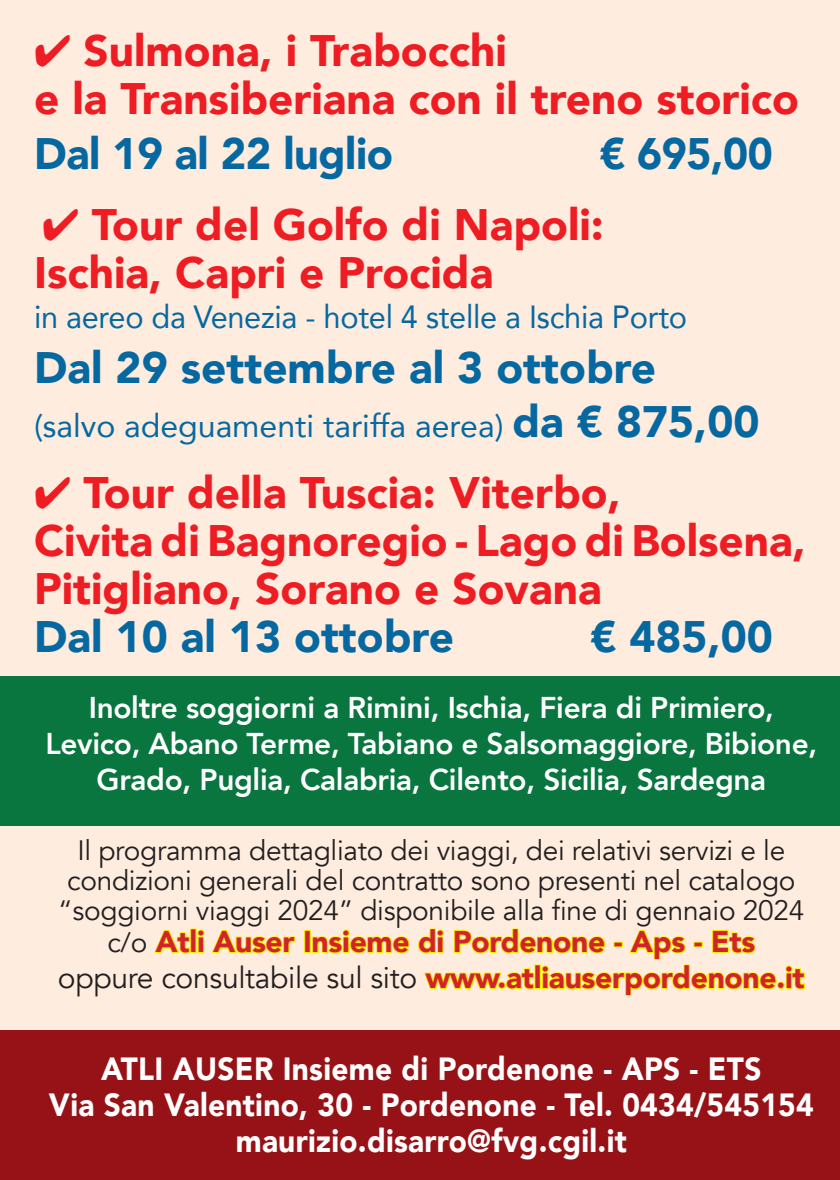
<style>
.page{position:relative;width:840px;height:1180px;background:#fff}
.page>*{position:absolute;margin:0;border:0;box-sizing:border-box;transform-origin:0 0}
.t1{font:900 44px/48px "Avenir";color:#ee1d23}
.t2{font:900 44px "Avenir";color:#0668a1}
.t3{font:900 32px/36px "Avenir";letter-spacing:.01em;color:#fff;text-align:center;scale:.93 1}
.t4{font:32px "Avenir";letter-spacing:-.01em;color:#0668a1;scale:.96 1}
.t5{font:32px "Avenir";letter-spacing:-.01em;color:#0668a1}
.t6{font:800 30px/36px "Avenir";letter-spacing:-.01em;color:#fff;text-align:center}
.t7{font:900 30px/36px "Avenir";letter-spacing:-.01em;color:#d1232a;text-align:center}
.t8{font:28px/30px "Avenir";letter-spacing:-.01em;color:#231f20;text-align:center}
.s1{font-weight:900;font-size:44px}
.s2{font-weight:400;font-size:28px;color:#231f20}
.s3{font-weight:400;color:#231f20}
</style>
<div class="page">
<div style="left:0;top:0;width:839px;height:1087px;background:#feecde"></div>
<div style="left:0;top:1030px;width:839px;height:149px;background:#971216"></div>
<svg style="left:154px;top:928px;width:142px;height:26px"></svg>
<div style="left:304px;top:929px;width:7px;height:24px;border:2px solid #fff101"></div>
<svg style="left:312px;top:929px;width:98px;height:25px"></svg>
<svg style="left:418px;top:928px;width:387px;height:69px"></svg>
<div style="left:0;top:676px;width:839px;height:149px;background:#09753f"></div>
<p class="t1" style="left:34px;top:26px;width:766px">✔ Sulmona, i Trabocchi<br>e la Transiberiana con il treno storico</p>
<p class="t2" style="left:34px;top:116px;width:360px">Dal 19 al 22 luglio</p>
<p class="t2" style="left:599px;top:116px;width:174px">€ 695,00</p>
<p class="t1" style="left:34px;top:199px;width:571px">✔ Tour del Golfo di Napoli:<br>Ischia, Capri e Procida</p>
<p class="t4" style="left:34px;top:291px;width:681px">in aereo da Venezia - hotel 4 stelle a Ischia Porto</p>
<p class="t2" style="left:34px;top:329px;width:623px">Dal 29 settembre al 3 ottobre</p>
<p class="t5" style="left:34px;top:400px;width:726px">(salvo adeguamenti tariffa aerea) <span class="s1">da € 875,00</span></p>
<p class="t1" style="left:34px;top:467px;width:772px">✔ Tour della Tuscia: Viterbo,<br>Civita di Bagnoregio - Lago di Bolsena,<br>Pitigliano, Sorano e Sovana</p>
<p class="t2" style="left:34px;top:599px;width:421px">Dal 10 al 13 ottobre</p>
<p class="t2" style="left:590px;top:599px;width:184px">€ 485,00</p>
<p class="t6" style="left:45px;top:689px;width:773px">Inoltre soggiorni a Rimini, Ischia, Fiera di Primiero,<br>Levico, Abano Terme, Tabiano e Salsomaggiore, Bibione,<br>Grado, Puglia, Calabria, Cilento, Sicilia, Sardegna</p>
<p class="t8" style="left:58px;top:835px;width:747px">Il programma dettagliato dei viaggi, dei relativi servizi e le condizioni generali del contratto sono presenti nel catalogo “soggiorni viaggi 2024” disponibile alla fine di gennaio 2024</p>
<p class="t7" style="left:58px;top:922px;width:748px"><span class="s2">c/o</span> Atli Auser Insieme di Pordenone - Aps - Ets <span class="s3">oppure consultabile sul sito</span> www.atliauserpordenone.it</p>
<p class="t3" style="left:49px;top:1050px;width:823px">ATLI AUSER Insieme di Pordenone - APS - ETS<br>Via San Valentino, 30 - Pordenone - Tel. 0434/545154 maurizio.disarro@fvg.cgil.it</p>
</div>
